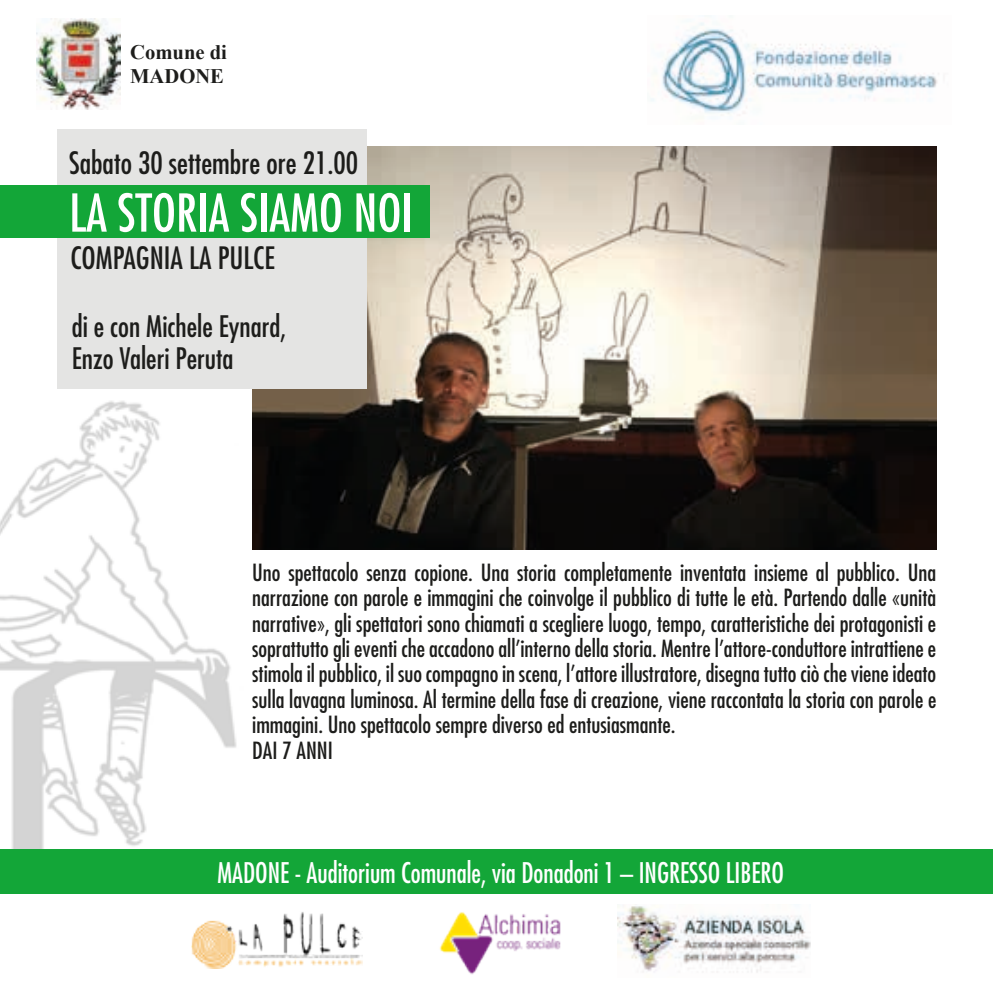
<style>
.page{position:relative;width:993px;height:993px;background:#fff}
.page>*{position:absolute;margin:0;border:0;box-sizing:border-box;transform-origin:0 0}
.t1{font:condensed 50.75px "Futura Std";color:#fff}
.t2{font:condensed 30px "Futura Std";color:#1d1d1b}
.t3{font:condensed 28.75px/32.2px "Futura Std";color:#1d1d1b}
.t4{font:condensed 27.75px "Futura Std";color:#fff;scale:.95 1}
.t5{font:condensed 23px/25.5px "Futura Std";color:#1d1d1b}
.t6{font:700 20.5px/24px "Times New Roman";color:#1d1d1b}
</style>
<div class="page">
<img style="left:0;top:388px;width:264px;height:460px">
<img style="left:252px;top:146px;width:683px;height:403px">
<div style="left:0;top:848px;width:992px;height:45px;background:#13a638"></div>
<div style="left:57px;top:129px;width:309px;height:259px;background:#e4e4e3"></div>
<div style="left:0;top:185px;width:429px;height:52px;background:#13a638"></div>
<img style="left:651px;top:22px;width:288px;height:94px">
<img style="left:439px;top:912px;width:122px;height:63px">
<img style="left:617px;top:906px;width:193px;height:67px">
<img style="left:191px;top:912px;width:171px;height:56px">
<img style="left:37px;top:18px;width:83px;height:91px">
<p class="t6" style="left:130px;top:40px;width:98px">Comune di<br>MADONE</p>
<h2 class="t2" style="left:69px;top:145px;width:290px">Sabato 30 settembre ore 21.00</h2>
<h1 class="t1" style="left:69px;top:182px;width:345px">LA STORIA SIAMO NOI</h1>
<h2 class="t2" style="left:70px;top:239px;width:206px">COMPAGNIA LA PULCE</h2>
<p class="t3" style="left:72px;top:310px;width:216px">di e con Michele Eynard,<br>Enzo Valeri Peruta</p>
<p class="t5" style="left:252px;top:559px;width:685px">Uno spettacolo senza copione. Una storia completamente inventata insieme al pubblico. Una narrazione con parole e immagini che coinvolge il pubblico di tutte le età. Partendo dalle «unità narrative», gli spettatori sono chiamati a scegliere luogo, tempo, caratteristiche dei protagonisti e soprattutto gli eventi che accadono all’interno della storia. Mentre l’attore-conduttore intrattiene e stimola il pubblico, il suo compagno in scena, l’attore illustratore, disegna tutto ciò che viene ideato sulla lavagna luminosa. Al termine della fase di creazione, viene raccontata la storia con parole e immagini. Uno spettacolo sempre diverso ed entusiasmante.<br>DAI 7 ANNI</p>
<p class="t4" style="left:217px;top:856px;width:597px">MADONE - Auditorium Comunale, via Donadoni 1 – INGRESSO LIBERO</p>
</div>
